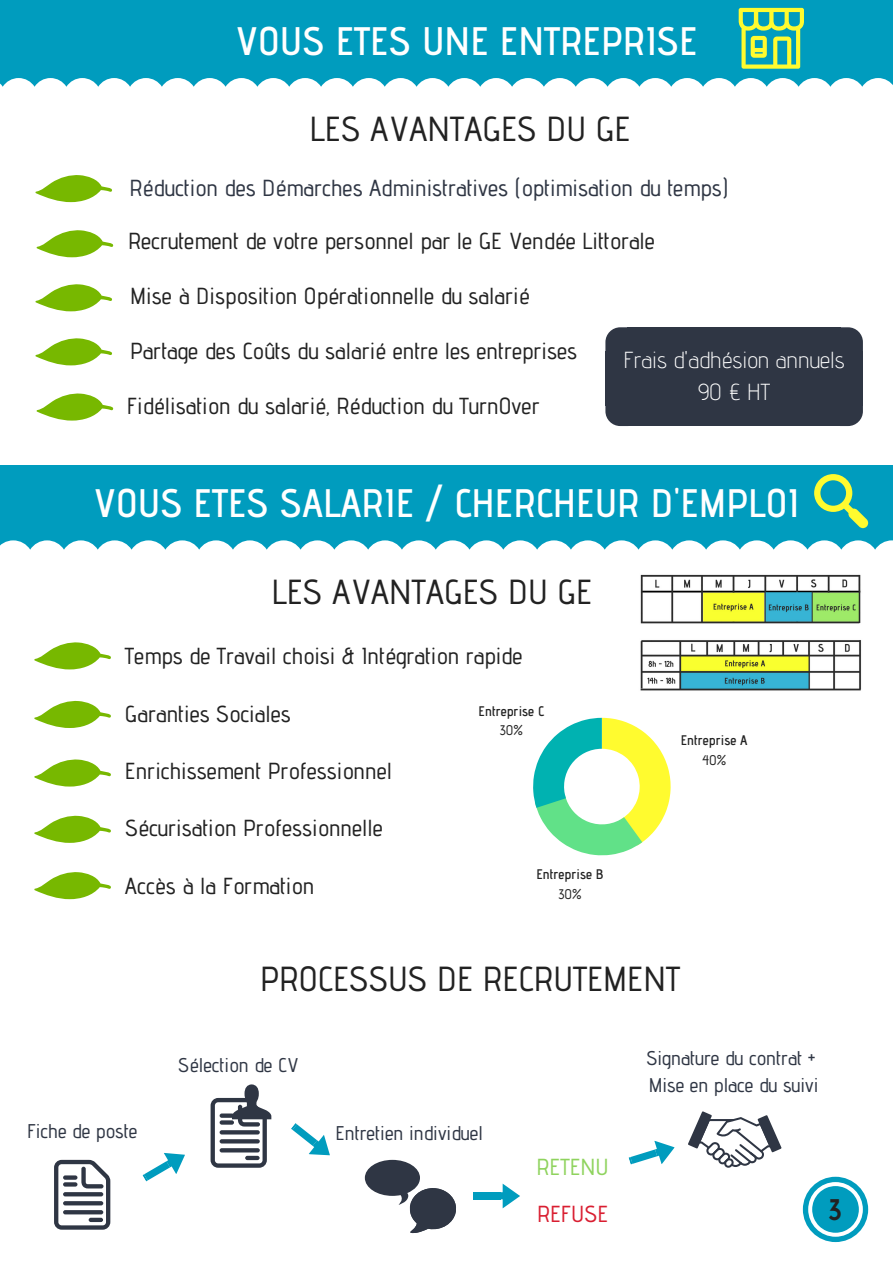
<style>
.page{position:relative;width:893px;height:1263px;background:#fff}
.page>*{position:absolute;margin:0;border:0;box-sizing:border-box;transform-origin:0 0}
.t1{font:600 39.75px "Advent Pro";color:#fff}
.t2{font:500 34.8px "Advent Pro";color:#222}
.t3{font:700 29.85px "Advent Pro";color:#222}
.t4{font:500 23.25px "Advent Pro";color:#222}
.t5{font:500 23.25px "Advent Pro";color:#2f3644}
.t6{font:300 23.25px/31.5px "Advent Pro";color:#fff;text-align:center}
.t7{font:500 23.25px "Advent Pro";color:#8fd35e}
.t8{font:500 23.25px "Advent Pro";color:#d91e31}
.t9{font:500 19.8px/27px "Advent Pro";color:#2f3644}
.t10{font:600 13.95px "Advent Pro";color:#222}
.t11{font:500 13.95px "Advent Pro";color:#222}
</style>
<div class="page">
<svg style="left:803px;top:1177px;width:65px;height:65px"></svg>
<svg style="left:0;top:0;width:893px;height:87px;background:#13a3c2"></svg>
<svg style="left:0;top:465px;width:893px;height:85px;background:#15a4c3"></svg>
<svg style="left:814px;top:474px;width:54px;height:54px;background:#4cb892"></svg>
<svg style="left:739px;top:8px;width:65px;height:61px;background:#78c87a"></svg>
<svg style="left:34px;top:642px;width:77px;height:27px"></svg>
<svg style="left:34px;top:759px;width:77px;height:27px"></svg>
<svg style="left:35px;top:175px;width:77px;height:27px"></svg>
<svg style="left:37px;top:230px;width:76px;height:27px"></svg>
<svg style="left:35px;top:284px;width:77px;height:27px"></svg>
<svg style="left:35px;top:338px;width:77px;height:27px"></svg>
<svg style="left:37px;top:394px;width:76px;height:27px"></svg>
<svg style="left:34px;top:701px;width:77px;height:27px"></svg>
<svg style="left:34px;top:816px;width:77px;height:27px"></svg>
<svg style="left:34px;top:872px;width:77px;height:27px"></svg>
<svg style="left:533px;top:718px;width:138px;height:137px"></svg>
<svg style="left:54px;top:1160px;width:56px;height:70px"></svg>
<div style="left:63px;top:1175px;width:14px;height:5px;background:#2f3644;border-radius:2px"></div>
<svg style="left:63px;top:1192px;width:40px;height:4px"></svg>
<svg style="left:63px;top:1201px;width:40px;height:4px"></svg>
<svg style="left:63px;top:1210px;width:40px;height:4px"></svg>
<svg style="left:63px;top:1182px;width:14px;height:4px"></svg>
<hr style="left:89px;top:1218px;width:14px;height:4px;background:#2f3644;border-radius:2px">
<svg style="left:211px;top:1084px;width:60px;height:84px"></svg>
<svg style="left:365px;top:1160px;width:91px;height:73px"></svg>
<svg style="left:142px;top:1153px;width:43px;height:28px"></svg>
<svg style="left:291px;top:1123px;width:39px;height:33px"></svg>
<svg style="left:501px;top:1183px;width:19px;height:25px"></svg>
<div style="left:475px;top:1192px;width:26px;height:7px;background:#009cbe"></div>
<svg style="left:473px;top:1192px;width:2px;height:7px"></svg>
<svg style="left:629px;top:1140px;width:46px;height:25px"></svg>
<svg style="left:688px;top:1111px;width:93px;height:57px"></svg>
<svg style="left:841px;top:327px;width:22px;height:24px"></svg>
<div style="left:840px;top:351px;width:23px;height:54px;background:#2f3644"></div>
<div style="left:628px;top:351px;width:213px;height:54px;background:#2f3644"></div>
<div style="left:628px;top:327px;width:213px;height:25px;background:#2f3644"></div>
<svg style="left:605px;top:327px;width:23px;height:24px"></svg>
<div style="left:605px;top:351px;width:23px;height:54px;background:#2f3644"></div>
<div style="left:628px;top:405px;width:213px;height:21px;background:#2f3644"></div>
<svg style="left:605px;top:405px;width:23px;height:21px"></svg>
<svg style="left:841px;top:405px;width:22px;height:21px"></svg>
<img style="left:640px;top:574px;width:222px;height:117px">
<h1 class="t1" style="left:235px;top:17px;width:465px">VOUS ETES UNE ENTREPRISE</h1>
<h2 class="t2" style="left:310px;top:107px;width:322px">LES AVANTAGES DU GE</h2>
<p class="t5" style="left:129px;top:174px;width:601px">Réduction des Démarches Administratives (optimisation du temps)</p>
<p class="t4" style="left:128px;top:226px;width:528px">Recrutement de votre personnel par le GE Vendée Littorale</p>
<p class="t4" style="left:130px;top:282px;width:401px">Mise à Disposition Opérationnelle du salarié</p>
<p class="t4" style="left:130px;top:337px;width:449px">Partage des Coûts du salarié entre les entreprises</p>
<p class="t4" style="left:127px;top:392px;width:414px">Fidélisation du salarié, Réduction du TurnOver</p>
<p class="t6" style="left:623px;top:344px;width:223px">Frais d'adhésion annuels<br>90 € HT</p>
<h1 class="t1" style="left:92px;top:478px;width:708px">VOUS ETES SALARIE / CHERCHEUR D'EMPLOI</h1>
<h2 class="t2" style="left:271px;top:570px;width:322px">LES AVANTAGES DU GE</h2>
<p class="t4" style="left:125px;top:642px;width:399px">Temps de Travail choisi &amp; Intégration rapide</p>
<p class="t4" style="left:125px;top:699px;width:167px">Garanties Sociales</p>
<p class="t10" style="left:479px;top:703px;width:67px">Entreprise C</p>
<p class="t11" style="left:500px;top:722px;width:25px">30%</p>
<p class="t4" style="left:125px;top:757px;width:269px">Enrichissement Professionnel</p>
<p class="t4" style="left:125px;top:813px;width:259px">Sécurisation Professionnelle</p>
<p class="t4" style="left:125px;top:872px;width:191px">Accès à la Formation</p>
<p class="t10" style="left:536px;top:866px;width:69px">Entreprise B</p>
<p class="t11" style="left:558px;top:885px;width:25px">30%</p>
<p class="t10" style="left:681px;top:732px;width:68px">Entreprise A</p>
<p class="t11" style="left:702px;top:751px;width:25px">40%</p>
<h2 class="t2" style="left:260px;top:957px;width:421px">PROCESSUS DE RECRUTEMENT</h2>
<p class="t9" style="left:27px;top:1118px;width:112px">Fiche de poste</p>
<p class="t9" style="left:178px;top:1051px;width:122px">Sélection de CV</p>
<p class="t9" style="left:336px;top:1119px;width:149px">Entretien individuel</p>
<p class="t7" style="left:536px;top:1152px;width:74px">RETENU</p>
<p class="t8" style="left:537px;top:1199px;width:73px">REFUSE</p>
<p class="t9" style="left:646px;top:1044px;width:174px">Signature du contrat +<br>Mise en place du suivi</p>
<p class="t3" style="left:829px;top:1191px;width:14px">3</p>
</div>
